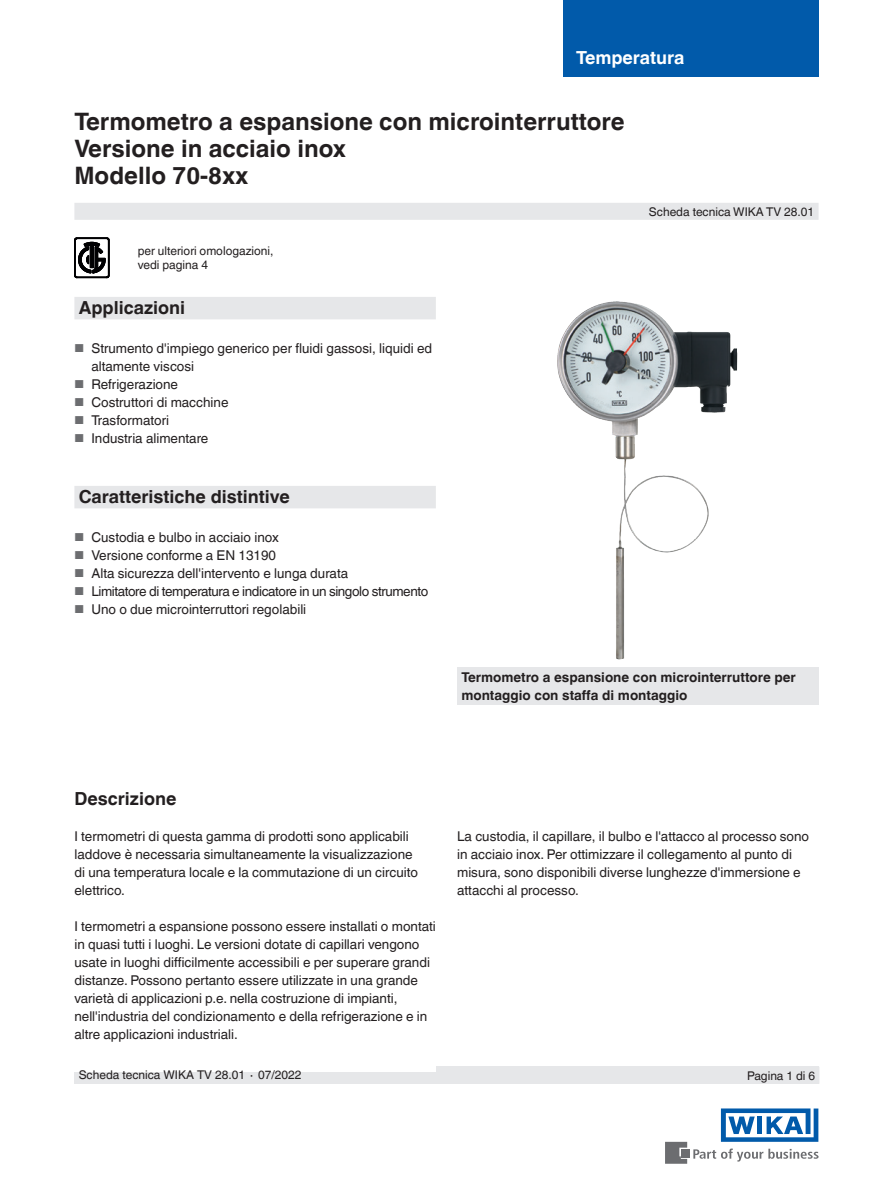
<style>
.page{position:relative;width:893px;height:1188px;background:#fff}
.page>*{position:absolute;margin:0;border:0;box-sizing:border-box;transform-origin:0 0}
.t1{font:700 24px/27px "Helvetica World";color:#231f20}
.t2{font:700 18px "Helvetica World";color:#231f20}
.t3{font:700 18px "Helvetica World";color:#fff}
.t4{font:13.5px/18px "Helvetica World";color:#231f20}
.t5{font:700 13.5px/18px "Helvetica World";color:#231f20}
.t6{font:13.5px "Helvetica World";letter-spacing:-.03em;color:#231f20}
.t7{font:12px/13.5px "Helvetica World";color:#231f20}
.s1{font-size:11.55px;color:#6c6d70}
</style>
<div class="page">
<svg style="left:693px;top:1149px;width:126px;height:13px"></svg>
<div style="left:682px;top:1150px;width:8px;height:8px;background:#6c6d70"></div>
<svg style="left:665px;top:1142px;width:22px;height:22px"></svg>
<svg style="left:721px;top:1108px;width:97px;height:34px"></svg>
<div style="left:563px;top:0;width:256px;height:76px;background:#015aaa"></div>
<div style="left:74px;top:203px;width:745px;height:17px;background:#e6e7e9"></div>
<div style="left:74px;top:1066px;width:745px;height:18px;background:#e6e7e9"></div>
<svg style="left:75px;top:1071px;width:361px;height:1px"></svg>
<img style="left:557px;top:301px;width:59px;height:110px">
<div style="left:457px;top:668px;width:362px;height:37px;background:#e6e7e9"></div>
<div style="left:74px;top:297px;width:362px;height:22px;background:#e6e7e9"></div>
<div style="left:74px;top:486px;width:362px;height:22px;background:#e6e7e9"></div>
<div style="left:74px;top:792px;width:362px;height:279px;background:#fff"></div>
<svg style="left:74px;top:238px;width:35px;height:40px"></svg>
<h2 class="t3" style="left:576px;top:47px;width:110px">Temperatura</h2>
<h1 class="t1" style="left:74px;top:108px;width:552px">Termometro a espansione con microinterruttore<br>Versione in acciaio inox<br>Modello 70-8xx</h1>
<p class="t7" style="left:138px;top:244px;width:137px">per ulteriori omologazioni, vedi pagina 4</p>
<h2 class="t2" style="left:79px;top:297px;width:108px">Applicazioni</h2>
<p class="t4" style="left:91px;top:339px;width:342px;text-indent:-17px"><span class="s1">■</span> Strumento d'impiego generico per fluidi gassosi, liquidi ed altamente viscosi</p>
<p class="t4" style="left:74px;top:375px;width:105px"><span class="s1">■</span> Refrigerazione</p>
<p class="t4" style="left:74px;top:393px;width:156px"><span class="s1">■</span> Costruttori di macchine</p>
<p class="t4" style="left:74px;top:411px;width:96px"><span class="s1">■</span> Trasformatori</p>
<p class="t4" style="left:74px;top:429px;width:135px"><span class="s1">■</span> Industria alimentare</p>
<h2 class="t2" style="left:79px;top:486px;width:213px">Caratteristiche distintive</h2>
<p class="t4" style="left:74px;top:528px;width:206px"><span class="s1">■</span> Custodia e bulbo in acciaio inox</p>
<p class="t4" style="left:74px;top:546px;width:203px"><span class="s1">■</span> Versione conforme a EN 13190</p>
<p class="t4" style="left:74px;top:564px;width:275px"><span class="s1">■</span> Alta sicurezza dell'intervento e lunga durata</p>
<p class="t6" style="left:74px;top:584px;width:355px"><span class="s1">■</span> Limitatore di temperatura e indicatore in un singolo strumento</p>
<p class="t4" style="left:74px;top:600px;width:233px"><span class="s1">■</span> Uno o due microinterruttori regolabili</p>
<p class="t7" style="left:649px;top:205px;width:167px">Scheda tecnica WIKA TV 28.01</p>
<p class="t5" style="left:461px;top:668px;width:336px">Termometro a espansione con microinterruttore per montaggio con staffa di montaggio</p>
<h2 class="t2" style="left:74px;top:788px;width:103px">Descrizione</h2>
<p class="t4" style="left:74px;top:827px;width:345px">I termometri di questa gamma di prodotti sono applicabili laddove è necessaria simultaneamente la visualizzazione di una temperatura locale e la commutazione di un circuito elettrico.</p>
<p class="t4" style="left:74px;top:917px;width:363px">I termometri a espansione possono essere installati o montati in quasi tutti i luoghi. Le versioni dotate di capillari vengono usate in luoghi difficilmente accessibili e per superare grandi distanze. Possono pertanto essere utilizzate in una grande varietà di applicazioni p.e. nella costruzione di impianti, nell'industria del condizionamento e della refrigerazione e in altre applicazioni industriali.</p>
<p class="t7" style="left:79px;top:1068px;width:224px">Scheda tecnica WIKA TV 28.01 ∙ 07/2022</p>
<p class="t4" style="left:457px;top:827px;width:354px">La custodia, il capillare, il bulbo e l'attacco al processo sono in acciaio inox. Per ottimizzare il collegamento al punto di misura, sono disponibili diverse lunghezze d'immersione e attacchi al processo.</p>
<p class="t7" style="left:747px;top:1069px;width:70px">Pagina 1 di 6</p>
</div>
